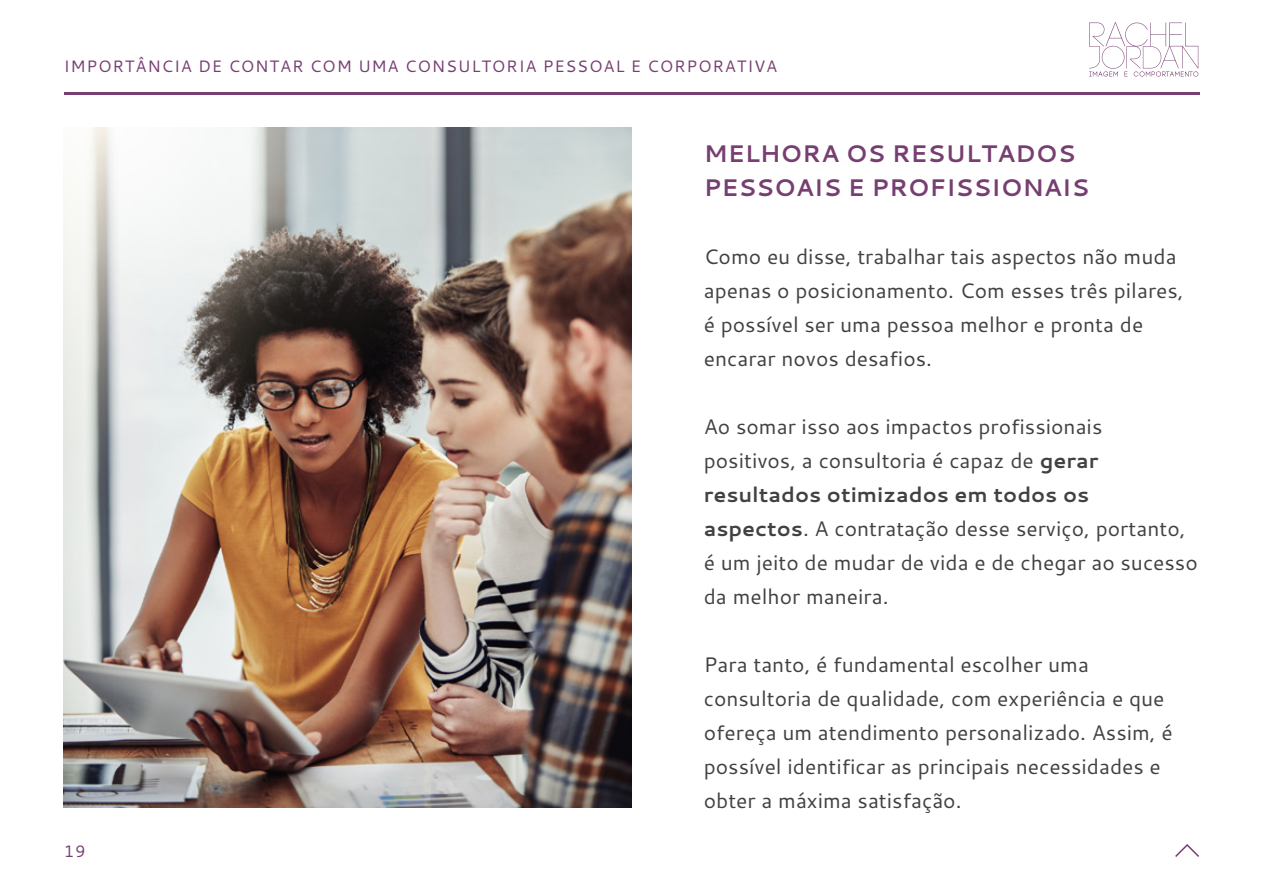
<style>
.page{position:relative;width:1263px;height:893px;background:#fff}
.page>*{position:absolute;margin:0;border:0;box-sizing:border-box;transform-origin:0 0}
.t1{font:700 24px/34px "Cantarell";color:#773e71}
.t2{font:21px/34px "Cantarell";color:#414042}
.t3{font:16.5px "Cantarell";letter-spacing:.05em;color:#773e71}
.s1{font-weight:700}
</style>
<div class="page">
<hr style="left:64px;top:92px;width:1135px;height:2px;background:#773e71">
<svg style="left:1175px;top:844px;width:24px;height:13px"></svg>
<svg style="left:1089px;top:22px;width:109px;height:55px"></svg>
<img style="left:64px;top:128px;width:567px;height:680px">
<p class="t3" style="left:64px;top:55px;width:715px">IMPORTÂNCIA DE CONTAR COM UMA CONSULTORIA PESSOAL E CORPORATIVA</p>
<p class="t1" style="left:704px;top:135px;width:387px">MELHORA OS RESULTADOS<br>PESSOAIS E PROFISSIONAIS</p>
<p class="t2" style="left:704px;top:238px;width:481px">Como eu disse, trabalhar tais aspectos não muda apenas o posicionamento. Com esses três pilares, é possível ser uma pessoa melhor e pronta de encarar novos desafios.</p>
<p class="t2" style="left:704px;top:409px;width:495px">Ao somar isso aos impactos profissionais positivos, a consultoria é capaz de <span class="s1">gerar resultados otimizados em todos os aspectos</span>. A contratação desse serviço, portanto, é um jeito de mudar de vida e de chegar ao sucesso da melhor maneira.</p>
<p class="t3" style="left:64px;top:839px;width:23px">19</p>
<p class="t2" style="left:704px;top:647px;width:470px">Para tanto, é fundamental escolher uma consultoria de qualidade, com experiência e que ofereça um atendimento personalizado. Assim, é possível identificar as principais necessidades e obter a máxima satisfação.</p>
</div>
